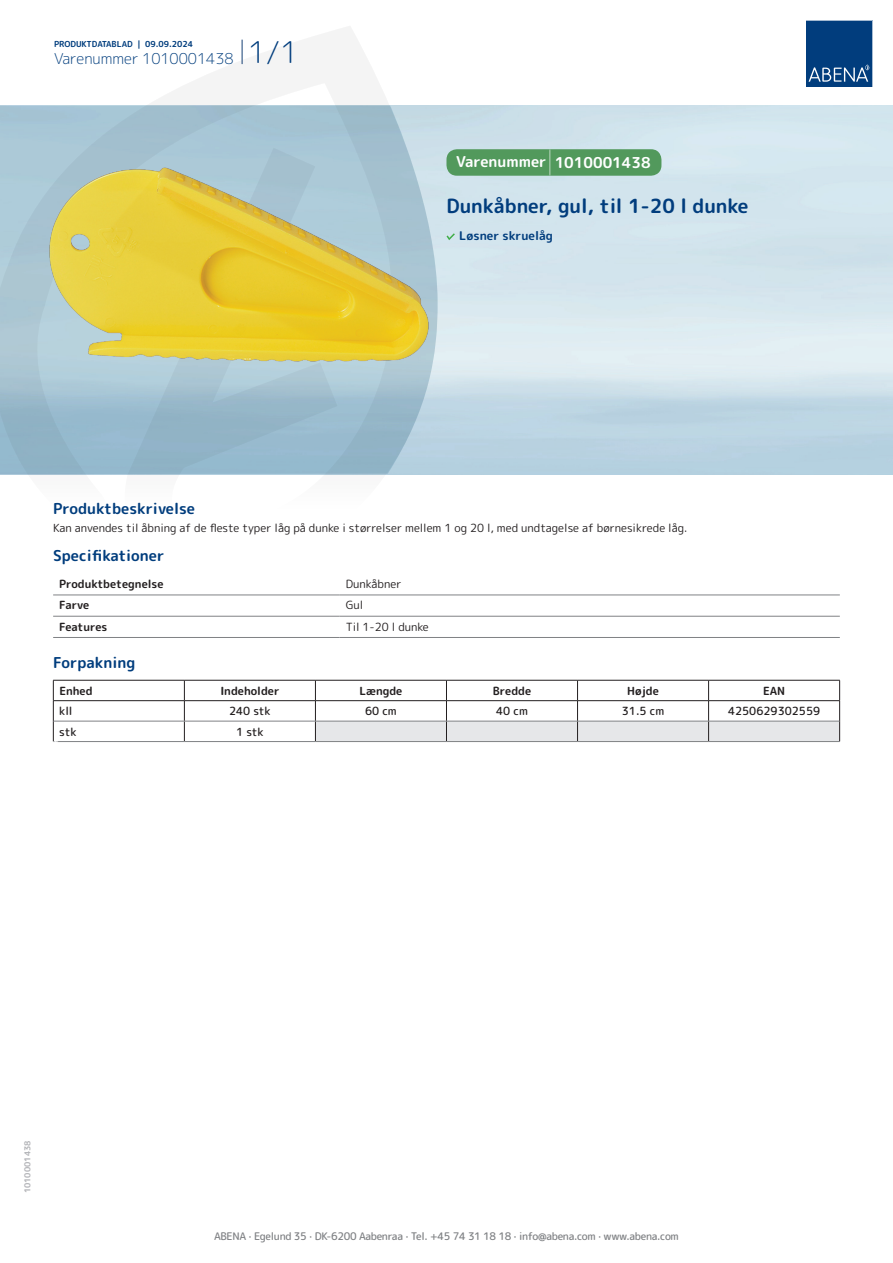
<style>
.page{position:relative;width:893px;height:1263px;background:#fff}
.page>*{position:absolute;margin:0;border:0;box-sizing:border-box;transform-origin:0 0}
.t1{font:700 19.5px "Rounded Mplus 1 c";color:#013d7d}
.t2{font:700 15px "Rounded Mplus 1 c";color:#013d7d}
.t3{font:300 15px "Rounded Mplus 1 c";color:#013d7d}
.t4{font:700 15px "Rounded Mplus 1 c";color:#fff}
.t5{font:700 12px "Rounded Mplus 1 c";color:#013d7d}
.t6{font:11.25px "Rounded Mplus 1 c";color:#231f20}
.t7{font:700 11.25px "Rounded Mplus 1 c";color:#231f20}
.t8{font:500 11.25px "Rounded Mplus 1 c";color:#231f20}
.t9{font:500 10.5px "Rounded Mplus 1 c";letter-spacing:-.03em;color:#808285}
.t10{font:700 10.5px "Rounded Mplus 1 c";color:#fff}
.t11{font:700 8.25px "Rounded Mplus 1 c";color:#013d7d}
.t12{font:700 8.25px "Rounded Mplus 1 c";color:#b2b3b7}
.s1{font-size:30px}
.s2{font-size:25.5px}
</style>
<div class="page">
<svg style="left:0;top:26px;width:439px;height:569px"></svg>
<svg style="left:0;top:106px;width:438px;height:368px;background:#a3c1d1"></svg>
<svg style="left:242px;top:40px;width:1px;height:24px"></svg>
<svg style="left:806px;top:20px;width:67px;height:67px;background:#144b86"></svg>
<img style="left:47px;top:166px;width:384px;height:196px">
<hr style="left:53px;top:595px;width:287px;height:1px;background:#808285">
<hr style="left:340px;top:595px;width:500px;height:1px;background:#808285">
<hr style="left:53px;top:616px;width:287px;height:1px;background:#808285">
<hr style="left:340px;top:616px;width:500px;height:1px;background:#808285">
<hr style="left:53px;top:637px;width:287px;height:1px;background:#808285">
<hr style="left:340px;top:637px;width:500px;height:1px;background:#808285">
<hr style="left:53px;top:680px;width:131px;height:1px;background:#231f20">
<hr style="left:184px;top:680px;width:131px;height:1px;background:#231f20">
<hr style="left:53px;top:700px;width:131px;height:1px;background:#231f20">
<hr style="left:184px;top:700px;width:131px;height:1px;background:#231f20">
<svg style="left:53px;top:680px;width:1px;height:61px"></svg>
<svg style="left:184px;top:680px;width:1px;height:61px"></svg>
<svg style="left:315px;top:680px;width:525px;height:61px"></svg>
<hr style="left:54px;top:721px;width:130px;height:1px;background:#808285">
<hr style="left:184px;top:721px;width:131px;height:1px;background:#808285">
<hr style="left:315px;top:721px;width:131px;height:1px;background:#808285">
<hr style="left:446px;top:721px;width:131px;height:1px;background:#808285">
<hr style="left:577px;top:721px;width:132px;height:1px;background:#808285">
<hr style="left:709px;top:721px;width:130px;height:1px;background:#808285">
<hr style="left:53px;top:741px;width:131px;height:1px;background:#808285">
<hr style="left:184px;top:741px;width:131px;height:1px;background:#808285">
<hr style="left:315px;top:741px;width:131px;height:1px;background:#808285">
<hr style="left:446px;top:741px;width:131px;height:1px;background:#808285">
<hr style="left:577px;top:741px;width:132px;height:1px;background:#808285">
<hr style="left:709px;top:741px;width:131px;height:1px;background:#808285">
<svg style="left:446px;top:233px;width:9px;height:7px"></svg>
<div style="left:446px;top:149px;width:215px;height:27px;background:#52995c;border-radius:10px"></div>
<p class="t11" style="left:54px;top:38px;width:141px">PRODUKTDATABLAD | 09.09.2024</p>
<h2 class="t3" style="left:54px;top:48px;width:246px">Varenummer 1010001438 <span class="s1">1/1</span></h2>
<h2 class="t4" style="left:456px;top:152px;width:196px">Varenummer <span class="s2">|</span> 1010001438</h2>
<h1 class="t1" style="left:446px;top:192px;width:303px">Dunkåbner, gul, til 1-20 l dunke</h1>
<p class="t5" style="left:459px;top:227px;width:95px">Løsner skruelåg</p>
<h2 class="t2" style="left:53px;top:498px;width:143px">Produktbeskrivelse</h2>
<p class="t6" style="left:53px;top:520px;width:636px">Kan anvendes til åbning af de fleste typer låg på dunke i størrelser mellem 1 og 20 l, med undtagelse af børnesikrede låg.</p>
<h2 class="t2" style="left:53px;top:545px;width:113px">Specifikationer</h2>
<p class="t7" style="left:59px;top:576px;width:106px">Produktbetegnelse</p>
<p class="t6" style="left:346px;top:576px;width:57px">Dunkåbner</p>
<p class="t7" style="left:59px;top:597px;width:32px">Farve</p>
<p class="t6" style="left:346px;top:597px;width:19px">Gul</p>
<p class="t7" style="left:59px;top:618px;width:50px">Features</p>
<p class="t6" style="left:346px;top:618px;width:85px">Til 1-20 l dunke</p>
<h2 class="t2" style="left:53px;top:651px;width:84px">Forpakning</h2>
<p class="t7" style="left:59px;top:682px;width:35px">Enhed</p>
<p class="t7" style="left:220px;top:682px;width:61px">Indeholder</p>
<p class="t7" style="left:359px;top:682px;width:44px">Længde</p>
<p class="t7" style="left:493px;top:682px;width:40px">Bredde</p>
<p class="t7" style="left:627px;top:682px;width:33px">Højde</p>
<p class="t7" style="left:763px;top:682px;width:24px">EAN</p>
<p class="t8" style="left:59px;top:703px;width:15px">kll</p>
<p class="t8" style="left:229px;top:703px;width:43px">240 stk</p>
<p class="t8" style="left:365px;top:703px;width:33px">60 cm</p>
<p class="t8" style="left:496px;top:703px;width:33px">40 cm</p>
<p class="t8" style="left:622px;top:703px;width:44px">31.5 cm</p>
<p class="t8" style="left:728px;top:703px;width:94px">4250629302559</p>
<p class="t8" style="left:59px;top:723px;width:19px">stk</p>
<p class="t8" style="left:236px;top:723px;width:29px">1 stk</p>
<p class="t10" style="left:53px;top:737px;width:7px">*</p>
<p class="t12" style="left:22px;top:1193px;width:54px;rotate:-90deg">1010001438</p>
<p class="t9" style="left:214px;top:1229px;width:466px">ABENA · Egelund 35 · DK-6200 Aabenraa · Tel. +45 74 31 18 18 · info@abena.com · www.abena.com</p>
</div>
